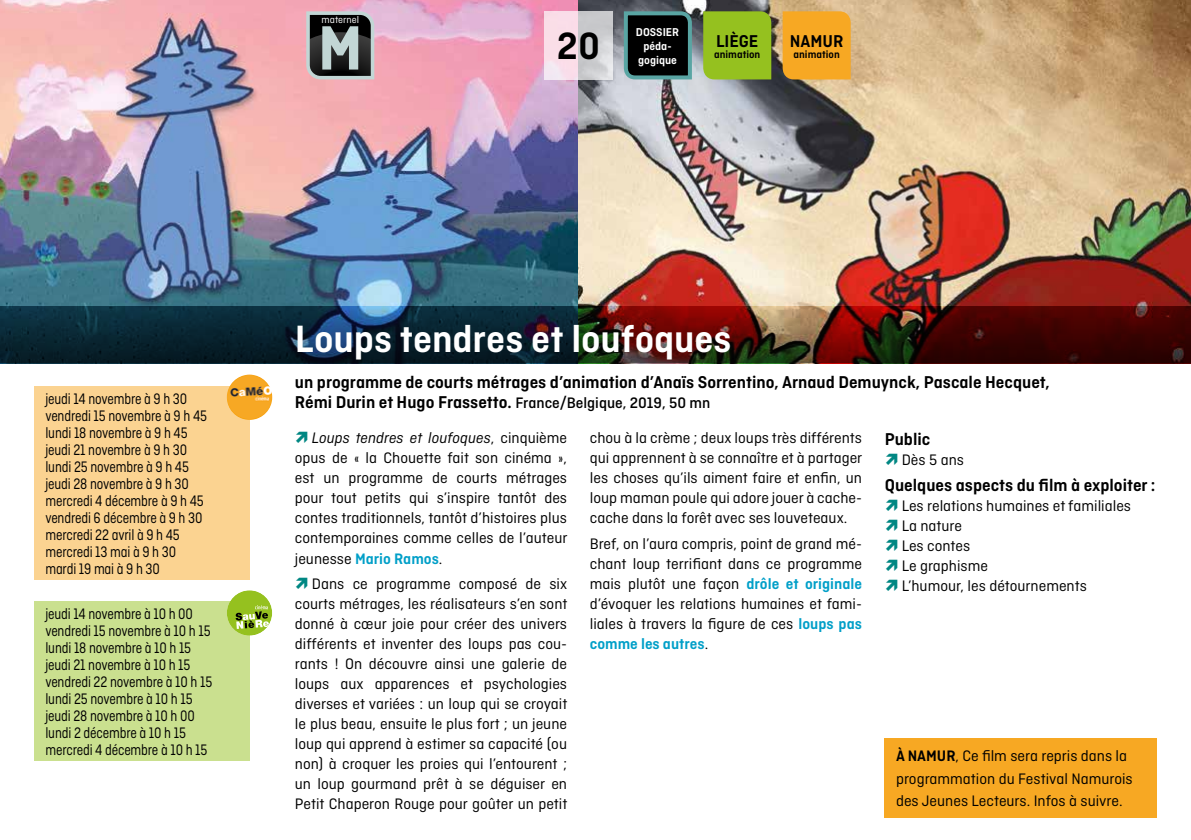
<style>
.page{position:relative;width:1191px;height:840px;background:#fff}
.page>*{position:absolute;margin:0;border:0;box-sizing:border-box;transform-origin:0 0}
.t1{font:600 40px "Ciutadella";color:#fff}
.t2{font:600 40px "Ciutadella";color:#000}
.t3{font:600 18px/20px "Ciutadella";color:#000}
.t4{font:16px/20px "Ciutadella";letter-spacing:-.01em;color:#000;text-align:justify}
.t5{font:16px/17px "Ciutadella";letter-spacing:-.01em;color:#000;scale:.85 1}
.t6{font:600 12px/14px "Ciutadella";color:#fff;text-align:center}
.t7{font:600 11.2px "Ciutadella";color:#000}
.t8{font:10.4px "Ciutadella";color:#fff}
.s1{font-weight:500;font-size:16px}
.s2{font-style:italic}
.s3{font-weight:600;color:#009fc8}
.s4{font-weight:600}
</style>
<div class="page">
<img style="left:0;top:0;width:1191px;height:306px">
<svg style="left:0;top:306px;width:1191px;height:57px;background:#2c1e22"></svg>
<div style="left:34px;top:601px;width:215px;height:159px;background:#cae08f"></div>
<div style="left:34px;top:386px;width:215px;height:193px;background:#fbd391"></div>
<div style="left:884px;top:737px;width:273px;height:79px;background:#f7a823"></div>
<svg style="left:544px;top:11px;width:68px;height:68px;background:#e3d6dc"></svg>
<svg style="left:306px;top:11px;width:68px;height:68px;background:#616868"></svg>
<img style="left:227px;top:374px;width:45px;height:45px;border-radius:22px">
<div style="left:227px;top:590px;width:45px;height:45px;background:#95c11f;border-radius:50%"></div>
<svg style="left:236px;top:605px;width:33px;height:23px"></svg>
<svg style="left:622px;top:9px;width:72px;height:72px;background:#213031"></svg>
<svg style="left:701px;top:9px;width:72px;height:72px;background:#8fb627"></svg>
<svg style="left:780px;top:9px;width:72px;height:72px;background:#efa72d"></svg>
<p class="t8" style="left:322px;top:14px;width:39px">maternel</p>
<h1 class="t2" style="left:557px;top:23px;width:45px">20</h1>
<p class="t6" style="left:636px;top:25px;width:45px">DOSSIER péda&shy;gogique</p>
<p class="t3" style="left:716px;top:31px;width:44px">LIÈGE</p>
<p class="t7" style="left:714px;top:48px;width:48px">animation</p>
<p class="t3" style="left:789px;top:31px;width:55px">NAMUR</p>
<p class="t7" style="left:793px;top:48px;width:48px">animation</p>
<p class="t5" style="left:45px;top:389px;width:192px">jeudi 14 novembre à 9 h 30 vendredi 15 novembre à 9 h 45 lundi 18 novembre à 9 h 45 jeudi 21 novembre à 9 h 30 lundi 25 novembre à 9 h 45 jeudi 28 novembre à 9 h 30 mercredi 4 décembre à 9 h 45 vendredi 6 décembre à 9 h 30 mercredi 22 avril à 9 h 45 mercredi 13 mai à 9 h 30 mardi 19 mai à 9 h 30</p>
<p class="t5" style="left:45px;top:605px;width:198px">jeudi 14 novembre à 10 h 00 vendredi 15 novembre à 10 h 15 lundi 18 novembre à 10 h 15 jeudi 21 novembre à 10 h 15 vendredi 22 novembre à 10 h 15 lundi 25 novembre à 10 h 15 jeudi 28 novembre à 10 h 00 lundi 2 décembre à 10 h 15 mercredi 4 décembre à 10 h 15</p>
<h1 class="t1" style="left:295px;top:316px;width:438px">Loups tendres et loufoques</h1>
<p class="t3" style="left:295px;top:372px;width:756px">un programme de courts métrages d’animation d’Anaïs Sorrentino, Arnaud Demuynck, Pascale Hecquet,<br>Rémi Durin et Hugo Frassetto. <span class="s1">France/Belgique, 2019, 50 mn</span></p>
<p class="t4" style="left:295px;top:428px;width:274px;text-indent:17px"><span class="s2">Loups tendres et loufoques</span>, cinquième opus de « la Chouette fait son cinéma », est un programme de courts métrages pour tout petits qui s’inspire tantôt des contes traditionnels, tantôt d’histoires plus contemporaines comme celles de l’auteur jeunesse <span class="s3">Mario Ramos</span>.</p>
<p class="t4" style="left:295px;top:573px;width:274px;text-indent:17px">Dans ce programme composé de six courts métrages, les réalisateurs s’en sont donné à cœur joie pour créer des univers différents et inventer des loups pas cou&shy;rants ! On découvre ainsi une galerie de loups aux apparences et psychologies diverses et variées : un loup qui se croyait le plus beau, ensuite le plus fort ; un jeune loup qui apprend à estimer sa capacité (ou non) à croquer les proies qui l’entourent ; un loup gourmand prêt à se déguiser en Petit Chaperon Rouge pour goûter un petit</p>
<p class="t4" style="left:590px;top:428px;width:274px">chou à la crème ; deux loups très différents qui apprennent à se connaître et à partager les choses qu’ils aiment faire et enfin, un loup maman poule qui adore jouer à cache&shy;cache dans la forêt avec ses louveteaux.</p>
<p class="t4" style="left:590px;top:533px;width:274px">Bref, on l’aura compris, point de grand mé&shy;chant loup terrifiant dans ce programme mais plutôt une façon <span class="s3">drôle et originale </span>d’évoquer les relations humaines et fami&shy;liales à travers la figure de ces <span class="s3">loups pas comme les autres</span>.</p>
<p class="t3" style="left:884px;top:428px;width:47px">Public</p>
<p class="t4" style="left:901px;top:449px;width:64px">Dès 5 ans</p>
<p class="t3" style="left:884px;top:474px;width:272px">Quelques aspects du film à exploiter :</p>
<p class="t4" style="left:901px;top:495px;width:231px;text-align:left">Les relations humaines et familiales<br>La nature<br>Les contes<br>Le graphisme<br>L’humour, les détournements</p>
<p class="t4" style="left:896px;top:744px;width:238px;line-height:22.4px;text-align:left"><span class="s4">À NAMUR</span>, Ce film sera repris dans la programmation du Festival Namurois des Jeunes Lecteurs. Infos à suivre.</p>
</div>
